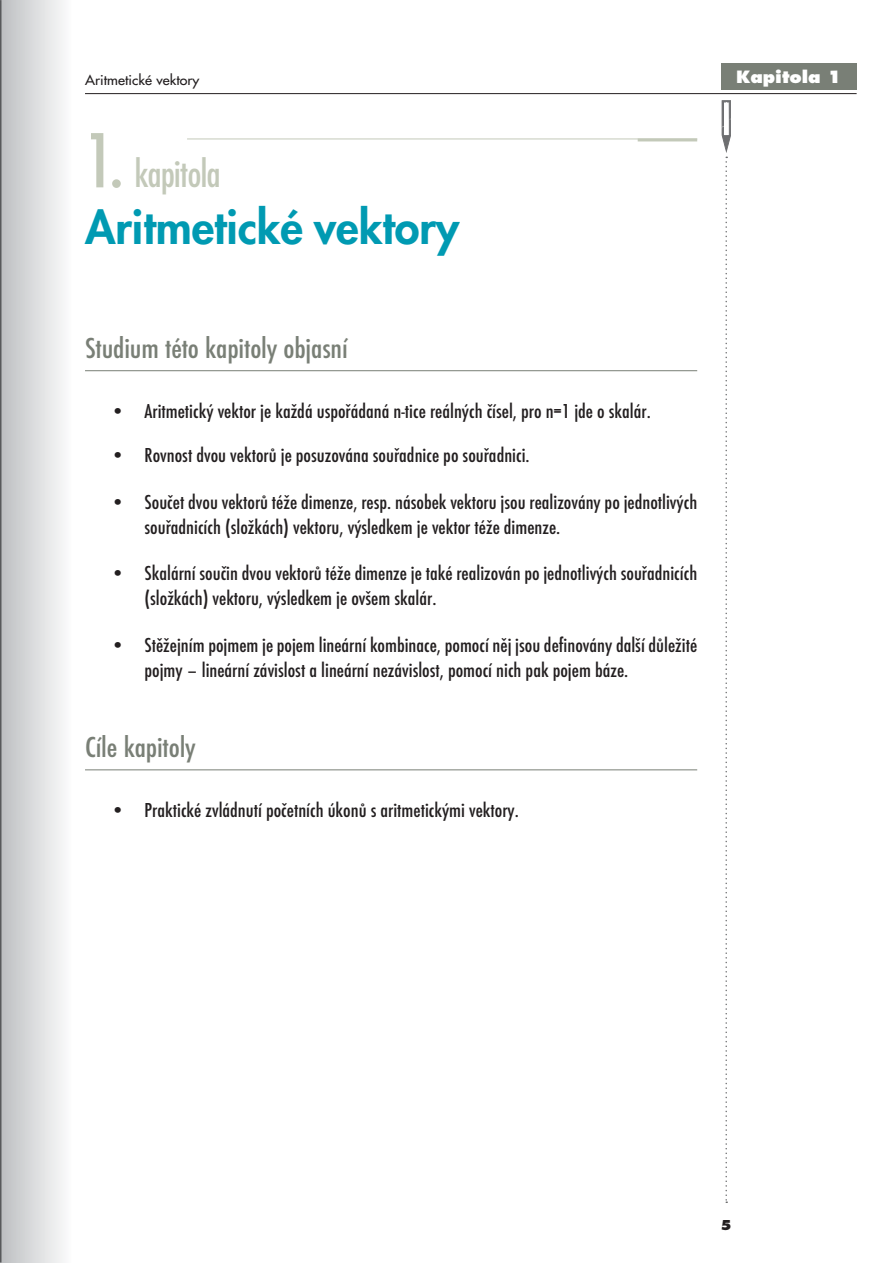
<style>
.page{position:relative;width:893px;height:1263px;background:#fff}
.page>*{position:absolute;margin:0;border:0;box-sizing:border-box;transform-origin:0 0}
.t1{font:800 45px "Futura CE";color:#009ab2}
.t2{font:36px "Futura Condensed CE";letter-spacing:-.015em;color:#c3c9b9}
.t3{font:30px "Futura TEE Medium Condensed";letter-spacing:-.005em;color:#797f76;scale:1.08 1}
.t4{font:21px/25.2px "Futura TEE Medium Condensed";color:#231f20;scale:1.05 1}
.t5{font:800 16.5px "Futura CE";color:#fff;scale:1.05 1}
.t6{font:700 15px "Futura PEE Extr";color:#231f20}
.t7{font:13.5px "Futura CE";letter-spacing:.005em;color:#231f20;scale:1.05 1}
.s1{font-size:72px}
</style>
<div class="page">
<div style="left:0;top:0;width:131px;height:1263px;background:linear-gradient(to right,#c9cbcd,#fff)"></div>
<hr style="left:0;top:0;width:1px;height:1263px;background:#58595b">
<hr style="left:85px;top:93px;width:771px;height:1px;background:#231f20">
<svg style="left:722px;top:100px;width:9px;height:1103px"></svg>
<div style="left:721px;top:63px;width:135px;height:26px;background:#797f76"></div>
<hr style="left:187px;top:139px;width:510px;height:1px;background:#c3c9b9">
<hr style="left:638px;top:138px;width:59px;height:3px;background:#c3c9b9">
<hr style="left:85px;top:370px;width:612px;height:1px;background:#797f76">
<hr style="left:85px;top:769px;width:612px;height:1px;background:#797f76">
<p class="t7" style="left:85px;top:74px;width:111px">Aritmetické vektory</p>
<h2 class="t2" style="left:85px;top:160px;width:137px"><span class="s1">1.</span> kapitola</h2>
<h1 class="t1" style="left:85px;top:206px;width:376px">Aritmetické vektory</h1>
<h3 class="t3" style="left:85px;top:334px;width:245px">Studium této kapitoly objasní</h3>
<p class="t4" style="left:111px;top:399px;width:516px">• Aritmetický vektor je každá uspořádaná n-tice reálných čísel, pro n=1 jde o skalár.</p>
<p class="t4" style="left:111px;top:443px;width:401px">• Rovnost dvou vektorů je posuzována souřadnice po souřadnici.</p>
<p class="t4" style="left:145px;top:490px;width:528px;text-indent:-34px">• Součet dvou vektorů téže dimenze, resp. násobek vektoru jsou realizovány po jednotlivých souřadnicích (složkách) vektoru, výsledkem je vektor téže dimenze.</p>
<p class="t4" style="left:145px;top:561px;width:528px;text-indent:-34px">• Skalární součin dvou vektorů téže dimenze je také realizován po jednotlivých souřadnicích (složkách) vektoru, výsledkem je ovšem skalár.</p>
<p class="t4" style="left:145px;top:633px;width:528px;text-indent:-34px">• Stěžejním pojmem je pojem lineární kombinace, pomocí něj jsou definovány další důležité pojmy – lineární závislost a lineární nezávislost, pomocí nich pak pojem báze.</p>
<h3 class="t3" style="left:85px;top:733px;width:104px">Cíle kapitoly</h3>
<p class="t4" style="left:111px;top:799px;width:390px">• Praktické zvládnutí početních úkonů s aritmetickými vektory.</p>
<p class="t5" style="left:736px;top:69px;width:102px">Kapitola 1</p>
<p class="t6" style="left:722px;top:1218px;width:10px">5</p>
</div>
